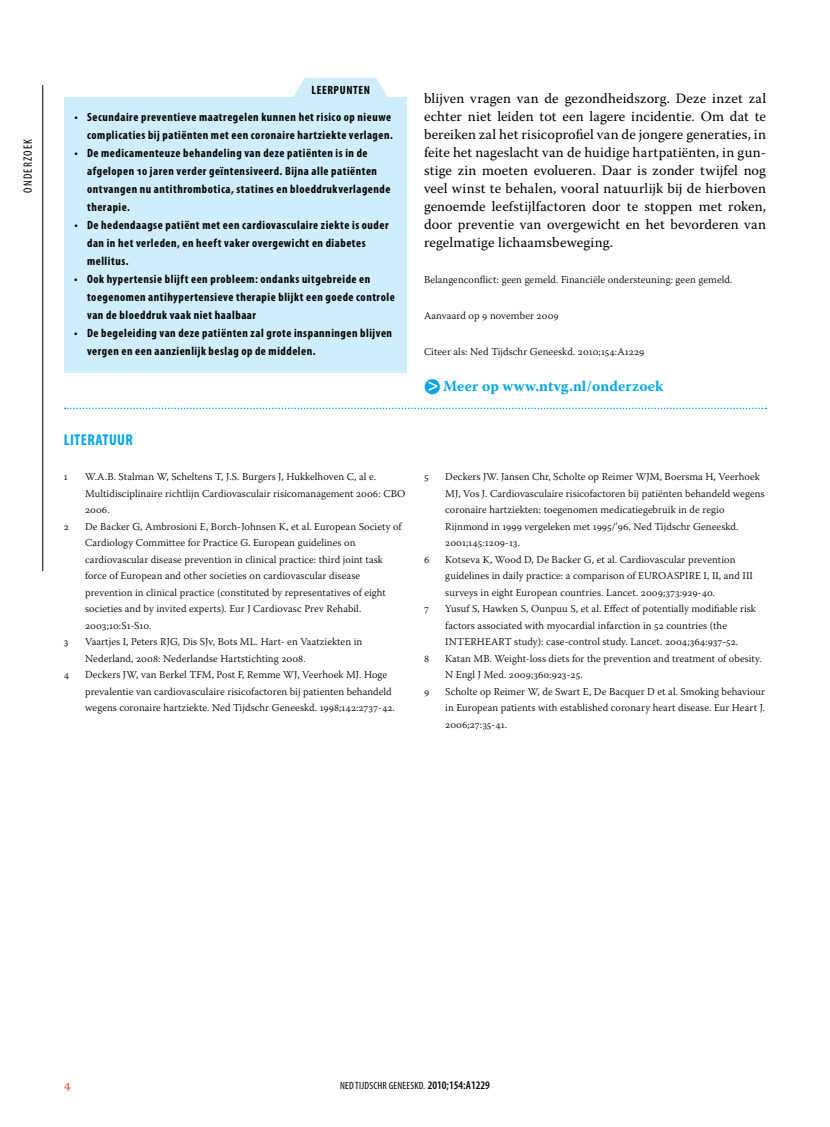
<style>
.page{position:relative;width:830px;height:1127px;background:#fff}
.page>*{position:absolute;margin:0;border:0;box-sizing:border-box;transform-origin:0 0}
.t1{font:700 condensed 15.75px "Myriad Pro";letter-spacing:.02em;color:#00a7e4}
.t2{font:700 15px "Warnock Pro";letter-spacing:.005em;color:#00a7e4}
.t3{font:14.25px/18px "Warnock Pro";letter-spacing:.01em;color:#000;text-align:justify}
.t4{font:13.5px "Warnock Pro";color:#e6402c}
.t5{font:700 condensed 12px/18px "Myriad Pro";letter-spacing:.045em;color:#000}
.t6{font:condensed 12px "Myriad Pro";letter-spacing:.1em;color:#000}
.t7{font:300 10.5px/16.5px "Warnock Pro";letter-spacing:.005em;color:#000}
.t8{font:condensed 10.5px "Myriad Pro";letter-spacing:.02em;color:#000}
.s1{color:#fff}
.s2{font-family:"Myriad Pro";font-stretch:condensed;font-size:18px;color:#fff}
.s3{font-weight:600;font-size:11.55px}
</style>
<div class="page">
<hr style="left:42px;top:85px;width:1px;height:486px;background:#000">
<div style="left:64px;top:97px;width:342px;height:276px;background:#cfedfb"></div>
<div style="left:293px;top:78px;width:94px;height:21px;background:#cfedfb"></div>
<svg style="left:65px;top:408px;width:701px;height:1px"></svg>
<svg style="left:376px;top:77px;width:12px;height:20px"></svg>
<p class="t6" style="left:21px;top:193px;width:55px;rotate:-90deg">ONDERZOEK</p>
<p class="t5" style="left:280px;top:81px;width:91px"><span class="s1">▼</span> Leerpunten</p>
<p class="t5" style="left:74px;top:108px;width:320px;text-align:right">• Secundaire preventieve maatregelen kunnen het risico op nieuwe complicaties bij patiënten met een coronaire hartziekte verlagen.</p>
<p class="t5" style="left:87px;top:144px;width:305px;text-indent:-13px">• De medicamenteuze behandeling van deze patiënten is in de afgelopen 10 jaren verder geïntensiveerd. Bijna alle patiënten ontvangen nu antithrombotica, statines en bloeddrukverlagende therapie.</p>
<p class="t5" style="left:87px;top:216px;width:303px;text-indent:-13px">• De hedendaagse patiënt met een cardiovasculaire ziekte is ouder dan in het verleden, en heeft vaker overgewicht en diabetes mellitus.</p>
<p class="t5" style="left:87px;top:270px;width:309px;text-indent:-13px">• Ook hypertensie blijft een probleem: ondanks uitgebreide en toegenomen antihypertensieve therapie blijkt een goede controle van de bloeddruk vaak niet haalbaar</p>
<p class="t5" style="left:87px;top:324px;width:306px;text-indent:-13px">• De begeleiding van deze patiënten zal grote inspanningen blijven vergen en een aanzienlijk beslag op de middelen.</p>
<h1 class="t1" style="left:64px;top:431px;width:68px">Literatuur</h1>
<p class="t7" style="left:64px;top:468px;width:5px">1</p>
<p class="t7" style="left:85px;top:468px;width:322px">W.A.B. Stalman W, Scheltens T, J.S. Burgers J, Hukkelhoven C, al e.<br>Multidisciplinaire richtlijn Cardiovasculair risicomanagement 2006: CBO<br>2006.</p>
<p class="t7" style="left:64px;top:518px;width:7px">2</p>
<p class="t7" style="left:85px;top:518px;width:318px">De Backer G, Ambrosioni E, Borch-Johnsen K, et al. European Society of Cardiology Committee for Practice G. European guidelines on cardiovascular disease prevention in clinical practice: third joint task force of European and other societies on cardiovascular disease prevention in clinical practice (constituted by representatives of eight societies and by invited experts). Eur J Cardiovasc Prev Rehabil.<br>2003;10:S1-S10.</p>
<p class="t7" style="left:64px;top:633px;width:6px">3</p>
<p class="t7" style="left:85px;top:633px;width:278px">Vaartjes I, Peters RJG, Dis SJv, Bots ML. Hart- en Vaatziekten in<br>Nederland, 2008: Nederlandse Hartstichting 2008.</p>
<p class="t7" style="left:64px;top:666px;width:7px">4</p>
<p class="t7" style="left:85px;top:666px;width:311px">Deckers JW, van Berkel TFM, Post F, Remme WJ, Veerhoek MJ. Hoge prevalentie van cardiovasculaire risicofactoren bij patienten behandeld wegens coronaire hartziekte. Ned Tijdschr Geneeskd. 1998;142:2737-42.</p>
<p class="t3" style="left:424px;top:89px;width:343px">blijven vragen van de gezondheidszorg. Deze inzet zal echter niet leiden tot een lagere incidentie. Om dat te bereiken zal het risicoprofiel van de jongere generaties, in feite het nageslacht van de huidige hartpatiënten, in gun&shy;stige zin moeten evolueren. Daar is zonder twijfel nog veel winst te behalen, vooral natuurlijk bij de hierboven genoemde leefstijlfactoren door te stoppen met roken, door preventie van overgewicht en het bevorderen van regelmatige lichaamsbeweging.</p>
<p class="t7" style="left:424px;top:271px;width:309px">Belangenconflict: geen gemeld. Financiële ondersteuning: geen gemeld.</p>
<p class="t7" style="left:424px;top:307px;width:136px">Aanvaard op 9 november 2009</p>
<p class="t7" style="left:424px;top:343px;width:222px">Citeer als: Ned Tijdschr Geneeskd. 2010;154:A1229</p>
<h2 class="t2" style="left:424px;top:377px;width:241px">●<span class="s2">&gt;</span> Meer op www.ntvg.nl/onderzoek</h2>
<p class="t7" style="left:424px;top:468px;width:6px">5</p>
<p class="t7" style="left:445px;top:468px;width:321px">Deckers JW. Jansen Chr, Scholte op Reimer WJM, Boersma H, Veerhoek MJ, Vos J. Cardiovasculaire risicofactoren bij patiënten behandeld wegens coronaire hartziekten: toegenomen medicatiegebruik in de regio Rijnmond in 1999 vergeleken met 1995/’96. Ned Tijdschr Geneeskd.<br>2001;145:1209-13.</p>
<p class="t7" style="left:424px;top:551px;width:7px">6</p>
<p class="t7" style="left:445px;top:551px;width:309px">Kotseva K, Wood D, De Backer G, et al. Cardiovascular prevention guidelines in daily practice: a comparison of EUROASPIRE I, II, and III surveys in eight European countries. Lancet. 2009;373:929-40.</p>
<p class="t7" style="left:424px;top:600px;width:6px">7</p>
<p class="t7" style="left:445px;top:600px;width:312px">Yusuf S, Hawken S, Ounpuu S, et al. Effect of potentially modifiable risk factors associated with myocardial infarction in 52 countries (the<br>INTERHEART study): case-control study. Lancet. 2004;364:937-52.</p>
<p class="t7" style="left:424px;top:650px;width:7px">8</p>
<p class="t7" style="left:445px;top:650px;width:318px">Katan MB. Weight-loss diets for the prevention and treatment of obesity.<br>N Engl J Med. 2009;360:923-25.</p>
<p class="t7" style="left:424px;top:683px;width:7px">9</p>
<p class="t7" style="left:445px;top:683px;width:321px;text-align:justify">Scholte op Reimer W, de Swart E, De Bacquer D et al. Smoking behaviour in European patients with established coronary heart disease. Eur Heart J.<br>2006;27:35-41.</p>
<p class="t4" style="left:64px;top:1076px;width:9px">4</p>
<p class="t8" style="left:340px;top:1080px;width:151px">NED TIJDSCHR GENEESKD. <span class="s3">2010;154:A1229</span></p>
</div>
